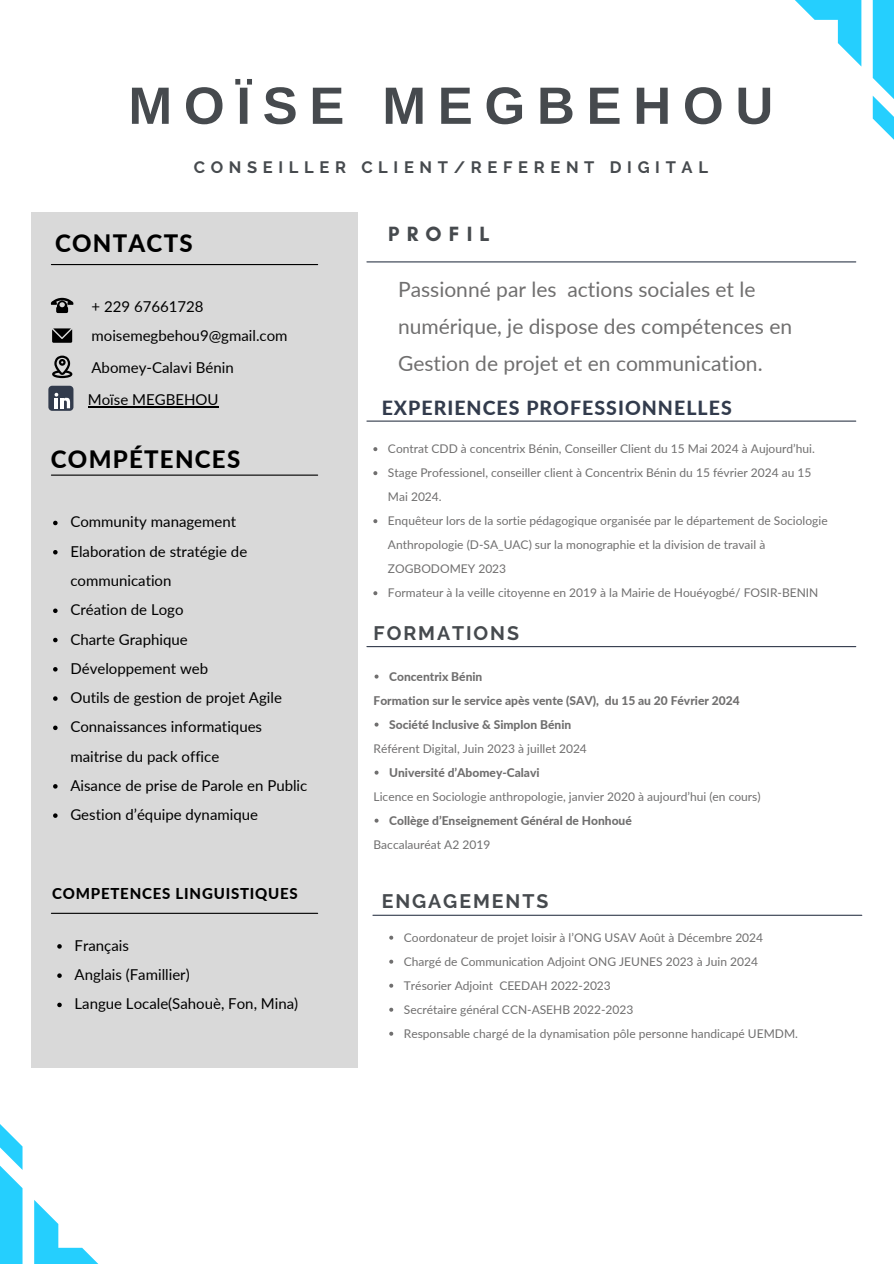
<style>
.page{position:relative;width:894px;height:1264px;background:#fff}
.page>*{position:absolute;margin:0;border:0;box-sizing:border-box;transform-origin:0 0}
.t1{font:700 52.5px "Arimo";letter-spacing:.225em;color:#464a4e}
.t2{font:800 24px "Lato";letter-spacing:.055em;color:#000}
.t3{font:21px/37.2px "Lato";color:#706f6f}
.t4{font:700 21px "Glacial Indifference";letter-spacing:.345em;color:#464a4e}
.t5{font:800 19.5px "Lato";letter-spacing:.055em;color:#323b4c}
.t6{font:700 19.5px "Raleway";letter-spacing:.1em;color:#464a4e}
.t7{font:700 16.5px "Raleway";letter-spacing:.345em;color:#464a4e}
.t8{font:15px/29.2px "Lato";color:#000}
.t9{font:800 15px "Lato";letter-spacing:.055em;color:#000}
.t10{font:12px/24px "Lato";color:#706f6f}
.t11{font:800 12px "Lato";color:#706f6f}
</style>
<div class="page">
<div style="left:31px;top:212px;width:327px;height:855px;background:#d9d9d9"></div>
<hr style="left:367px;top:420px;width:488px;height:1px;background:#323b4c">
<hr style="left:367px;top:646px;width:488px;height:1px;background:#323b4c">
<hr style="left:373px;top:914px;width:488px;height:1px;background:#323b4c">
<svg style="left:52px;top:328px;width:20px;height:15px"></svg>
<svg style="left:51px;top:298px;width:22px;height:15px"></svg>
<svg style="left:52px;top:355px;width:20px;height:23px"></svg>
<svg style="left:53px;top:520px;width:5px;height:5px"></svg>
<svg style="left:53px;top:550px;width:5px;height:4px"></svg>
<svg style="left:53px;top:608px;width:5px;height:5px"></svg>
<svg style="left:53px;top:637px;width:5px;height:5px"></svg>
<svg style="left:53px;top:667px;width:5px;height:4px"></svg>
<svg style="left:53px;top:696px;width:5px;height:4px"></svg>
<svg style="left:53px;top:725px;width:5px;height:5px"></svg>
<svg style="left:53px;top:784px;width:5px;height:4px"></svg>
<svg style="left:53px;top:813px;width:5px;height:4px"></svg>
<hr style="left:51px;top:474px;width:266px;height:1px;background:#000">
<hr style="left:51px;top:912px;width:266px;height:1px;background:#000">
<hr style="left:51px;top:264px;width:266px;height:1px;background:#000">
<div style="left:48px;top:386px;width:25px;height:24px;background:#323b4c;border-radius:4px"></div>
<svg style="left:55px;top:393px;width:15px;height:15px"></svg>
<hr style="left:367px;top:261px;width:488px;height:1px;background:#323b4c">
<svg style="left:795px;top:0;width:66px;height:66px"></svg>
<svg style="left:872px;top:0;width:21px;height:139px"></svg>
<svg style="left:373px;top:447px;width:4px;height:4px"></svg>
<svg style="left:373px;top:471px;width:4px;height:4px"></svg>
<svg style="left:373px;top:519px;width:4px;height:4px"></svg>
<svg style="left:373px;top:591px;width:4px;height:4px"></svg>
<svg style="left:374px;top:674px;width:4px;height:4px"></svg>
<svg style="left:374px;top:722px;width:4px;height:4px"></svg>
<svg style="left:374px;top:770px;width:4px;height:4px"></svg>
<svg style="left:374px;top:818px;width:4px;height:4px"></svg>
<svg style="left:389px;top:935px;width:4px;height:4px"></svg>
<svg style="left:389px;top:959px;width:4px;height:4px"></svg>
<svg style="left:389px;top:983px;width:4px;height:4px"></svg>
<svg style="left:389px;top:1007px;width:4px;height:4px"></svg>
<svg style="left:389px;top:1031px;width:4px;height:4px"></svg>
<svg style="left:57px;top:944px;width:5px;height:4px"></svg>
<svg style="left:57px;top:973px;width:5px;height:4px"></svg>
<svg style="left:57px;top:1002px;width:5px;height:5px"></svg>
<hr style="left:88px;top:406px;width:130px;height:1px;background:#000">
<svg style="left:34px;top:1200px;width:64px;height:63px"></svg>
<svg style="left:0;top:1124px;width:23px;height:139px"></svg>
<h6 class="t1" style="left:128px;top:76px;width:646px">MOÏSE MEGBEHOU</h6>
<h6 class="t7" style="left:194px;top:157px;width:515px">CONSEILLER CLIENT/REFERENT DIGITAL</h6>
<p class="t2" style="left:55px;top:229px;width:139px">CONTACTS</p>
<p class="t8" style="left:91px;top:291px;width:114px">+ 229 67661728</p>
<p class="t8" style="left:91px;top:320px;width:197px">moisemegbehou9@gmail.com</p>
<p class="t8" style="left:91px;top:352px;width:144px">Abomey-Calavi Bénin</p>
<h3 class="t8" style="left:88px;top:385px;width:132px">Moïse MEGBEHOU</h3>
<h6 class="t2" style="left:51px;top:444px;width:191px">COMPÉTENCES</h6>
<p class="t8" style="left:70px;top:507px;width:167px">Community management</p>
<h1 class="t8" style="left:70px;top:536px;width:178px">Elaboration de stratégie de communication</h1>
<h5 class="t8" style="left:70px;top:595px;width:115px">Création de Logo</h5>
<h2 class="t8" style="left:70px;top:624px;width:119px">Charte Graphique</h2>
<p class="t8" style="left:70px;top:653px;width:139px">Développement web</p>
<p class="t8" style="left:70px;top:682px;width:213px">Outils de gestion de projet Agile</p>
<p class="t8" style="left:70px;top:712px;width:193px">Connaissances informatiques maitrise du pack office</p>
<p class="t8" style="left:70px;top:770px;width:238px">Aisance de prise de Parole en Public</p>
<h6 class="t8" style="left:70px;top:799px;width:189px">Gestion d’équipe dynamique</h6>
<p class="t9" style="left:52px;top:884px;width:247px">COMPETENCES LINGUISTIQUES</p>
<p class="t8" style="left:74px;top:930px;width:56px">Français</p>
<p class="t8" style="left:74px;top:959px;width:117px">Anglais (Famillier)</p>
<p class="t8" style="left:74px;top:988px;width:225px">Langue Locale(Sahouè, Fon, Mina)</p>
<h2 class="t4" style="left:388px;top:221px;width:103px">PROFIL</h2>
<p class="t3" style="left:398px;top:270px;width:395px">Passionné par les actions sociales et le numérique, je dispose des compétences en<br>Gestion de projet et en communication.</p>
<p class="t5" style="left:381px;top:395px;width:351px">EXPERIENCES PROFESSIONNELLES</p>
<p class="t10" style="left:388px;top:436px;width:428px">Contrat CDD à concentrix Bénin, Conseiller Client du 15 Mai 2024 à Aujourd’hui.</p>
<p class="t10" style="left:388px;top:460px;width:425px">Stage Professionel, conseiller client à Concentrix Bénin du 15 février 2024 au 15<br>Mai 2024.</p>
<p class="t10" style="left:388px;top:508px;width:441px">Enquêteur lors de la sortie pédagogique organisée par le département de Sociologie<br>Anthropologie (D-SA_UAC) sur la monographie et la division de travail à<br>ZOGBODOMEY 2023</p>
<p class="t10" style="left:388px;top:580px;width:432px">Formateur à la veille citoyenne en 2019 à la Mairie de Houéyogbé/ FOSIR-BENIN</p>
<p class="t6" style="left:373px;top:621px;width:147px">FORMATIONS</p>
<p class="t11" style="left:389px;top:668px;width:95px">Concentrix Bénin</p>
<p class="t11" style="left:373px;top:692px;width:367px">Formation sur le service apès vente (SAV), du 15 au 20 Février 2024</p>
<p class="t11" style="left:389px;top:716px;width:183px">Société Inclusive &amp; Simplon Bénin</p>
<h5 class="t10" style="left:373px;top:736px;width:215px">Référent Digital, Juin 2023 à juillet 2024</h5>
<p class="t11" style="left:389px;top:764px;width:152px">Université d’Abomey-Calavi</p>
<p class="t10" style="left:373px;top:784px;width:388px">Licence en Sociologie anthropologie, janvier 2020 à aujourd’hui (en cours)</p>
<p class="t11" style="left:389px;top:812px;width:244px">Collège d’Enseignement Général de Honhoué</p>
<h3 class="t10" style="left:373px;top:832px;width:118px">Baccalauréat A2 2019</h3>
<h3 class="t6" style="left:381px;top:889px;width:168px">ENGAGEMENTS</h3>
<h4 class="t10" style="left:404px;top:925px;width:361px">Coordonateur de projet loisir à l’ONG USAV Août à Décembre 2024</h4>
<h3 class="t10" style="left:404px;top:949px;width:355px">Chargé de Communication Adjoint ONG JEUNES 2023 à Juin 2024</h3>
<p class="t10" style="left:404px;top:973px;width:208px">Trésorier Adjoint CEEDAH 2022-2023</p>
<p class="t10" style="left:404px;top:997px;width:231px">Secrétaire général CCN-ASEHB 2022-2023</p>
<p class="t10" style="left:404px;top:1021px;width:395px">Responsable chargé de la dynamisation pôle personne handicapé UEMDM.</p>
</div>
